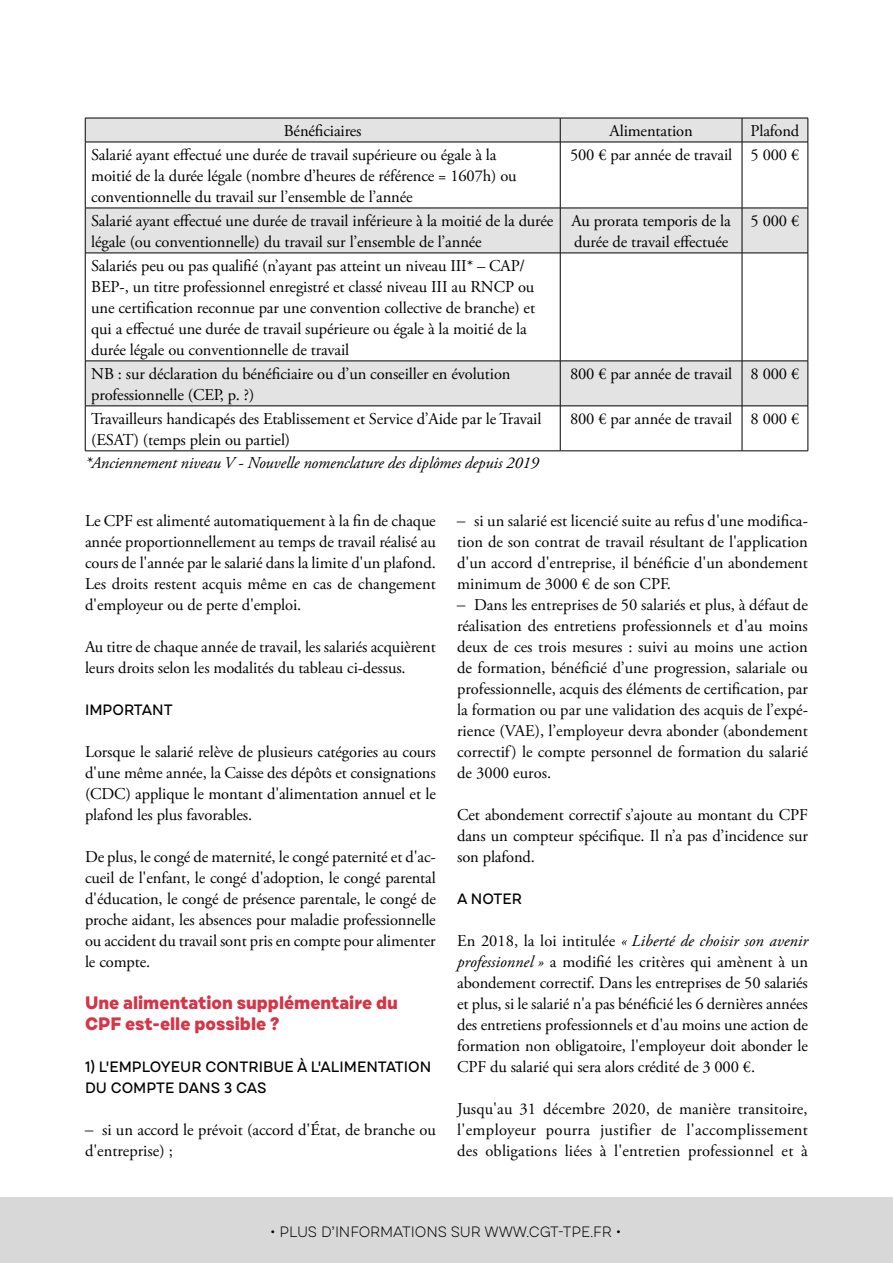
<style>
.page{position:relative;width:893px;height:1263px;background:#fff}
.page>*{position:absolute;margin:0;border:0;box-sizing:border-box;transform-origin:0 0}
.TITRE_NV2{font:800 18px/21px "Draft C";color:#d53547}
.t1{font:16.5px/21px "Adobe Garamond Pro";letter-spacing:-.005em;color:#000;text-align:justify}
.t2{font:italic 16.5px "Adobe Garamond Pro";letter-spacing:-.005em;color:#000}
.TITRE_NV3{font:500 15px/21px "Draft C";color:#000}
.t3{font:300 15px "Draft C";letter-spacing:-.01em;color:#000}
.s1{font-family:"Times New Roman"}
.s2{font-style:italic}
</style>
<div class="page">
<div style="left:0;top:1197px;width:893px;height:66px;background:#d8d8d8"></div>
<svg style="left:86px;top:119px;width:722px;height:287px"></svg>
<hr style="left:85px;top:118px;width:475px;height:1px;background:#000">
<svg style="left:85px;top:118px;width:1px;height:24px"></svg>
<hr style="left:560px;top:118px;width:182px;height:1px;background:#000">
<svg style="left:560px;top:118px;width:1px;height:24px"></svg>
<hr style="left:742px;top:118px;width:66px;height:1px;background:#000">
<svg style="left:742px;top:118px;width:1px;height:24px"></svg>
<svg style="left:808px;top:118px;width:1px;height:24px"></svg>
<hr style="left:85px;top:142px;width:475px;height:1px;background:#000">
<hr style="left:85px;top:142px;width:1px;height:66px;background:#000">
<hr style="left:560px;top:142px;width:182px;height:1px;background:#000">
<hr style="left:560px;top:142px;width:1px;height:66px;background:#000">
<hr style="left:742px;top:142px;width:66px;height:1px;background:#000">
<hr style="left:742px;top:142px;width:1px;height:66px;background:#000">
<hr style="left:808px;top:142px;width:1px;height:66px;background:#000">
<hr style="left:85px;top:208px;width:475px;height:1px;background:#000">
<hr style="left:85px;top:208px;width:1px;height:45px;background:#000">
<hr style="left:560px;top:208px;width:182px;height:1px;background:#000">
<hr style="left:560px;top:208px;width:1px;height:45px;background:#000">
<hr style="left:742px;top:208px;width:66px;height:1px;background:#000">
<hr style="left:742px;top:208px;width:1px;height:45px;background:#000">
<hr style="left:808px;top:208px;width:1px;height:45px;background:#000">
<hr style="left:85px;top:253px;width:475px;height:1px;background:#000">
<hr style="left:85px;top:253px;width:1px;height:108px;background:#000">
<hr style="left:560px;top:253px;width:182px;height:1px;background:#000">
<hr style="left:560px;top:253px;width:1px;height:108px;background:#000">
<hr style="left:742px;top:253px;width:66px;height:1px;background:#000">
<hr style="left:742px;top:253px;width:1px;height:108px;background:#000">
<hr style="left:808px;top:253px;width:1px;height:108px;background:#000">
<hr style="left:85px;top:361px;width:475px;height:1px;background:#000">
<hr style="left:85px;top:361px;width:1px;height:45px;background:#000">
<hr style="left:560px;top:361px;width:182px;height:1px;background:#000">
<hr style="left:560px;top:361px;width:1px;height:45px;background:#000">
<hr style="left:742px;top:361px;width:66px;height:1px;background:#000">
<hr style="left:742px;top:361px;width:1px;height:45px;background:#000">
<hr style="left:808px;top:361px;width:1px;height:45px;background:#000">
<hr style="left:85px;top:406px;width:475px;height:1px;background:#000">
<hr style="left:85px;top:406px;width:1px;height:45px;background:#000">
<hr style="left:560px;top:406px;width:182px;height:1px;background:#000">
<hr style="left:560px;top:406px;width:1px;height:45px;background:#000">
<hr style="left:742px;top:406px;width:66px;height:1px;background:#000">
<hr style="left:742px;top:406px;width:1px;height:45px;background:#000">
<hr style="left:808px;top:406px;width:1px;height:45px;background:#000">
<hr style="left:85px;top:451px;width:475px;height:1px;background:#000">
<hr style="left:560px;top:451px;width:182px;height:1px;background:#000">
<hr style="left:742px;top:451px;width:66px;height:1px;background:#000">
<p class="t1" style="left:284px;top:121px;width:79px">Bénéficiaires</p>
<p class="t1" style="left:610px;top:121px;width:85px">Alimentation</p>
<p class="t1" style="left:750px;top:121px;width:50px">Plafond</p>
<p class="t1" style="left:91px;top:145px;width:427px;text-align:left">Salarié ayant effectué une durée de travail supérieure ou égale à la moitié de la durée légale (nombre d’heures de référence = 1607h) ou conventionnelle du travail sur l’ensemble de l’année</p>
<p class="t1" style="left:570px;top:145px;width:164px">500 € par année de travail</p>
<p class="t1" style="left:751px;top:145px;width:50px">5 000 €</p>
<p class="t1" style="left:91px;top:211px;width:464px">Salarié ayant effectué une durée de travail inférieure à la moitié de la durée légale (ou conventionnelle) du travail sur l’ensemble de l’année</p>
<p class="t1" style="left:571px;top:211px;width:161px">Au prorata temporis de la durée de travail effectuée</p>
<p class="t1" style="left:751px;top:211px;width:50px">5 000 €</p>
<p class="t1" style="left:91px;top:256px;width:445px;text-align:left">Salariés peu ou pas qualifié (n’ayant pas atteint un niveau III* – CAP/ BEP-, un titre professionnel enregistré et classé niveau III au RNCP ou une certification reconnue par une convention collective de branche) et qui a effectué une durée de travail supérieure ou égale à la moitié de la durée légale ou conventionnelle de travail</p>
<p class="t1" style="left:91px;top:364px;width:421px">NB : sur déclaration du bénéficiaire ou d’un conseiller en évolution professionnelle (CEP, p. ?)</p>
<p class="t1" style="left:570px;top:364px;width:164px">800 € par année de travail</p>
<p class="t1" style="left:751px;top:364px;width:50px">8 000 €</p>
<p class="t1" style="left:91px;top:409px;width:452px">Travailleurs handicapés des Etablissement et Service d’Aide par le Travail (ESAT) (temps plein ou partiel)</p>
<p class="t1" style="left:570px;top:409px;width:164px">800 € par année de travail</p>
<p class="t1" style="left:751px;top:409px;width:50px">8 000 €</p>
<p class="t2" style="left:85px;top:452px;width:455px">*Anciennement niveau V - Nouvelle nomenclature des diplômes depuis 2019</p>
<p class="t1" style="left:85px;top:511px;width:352px">Le CPF est alimenté automatiquement à la fin de chaque année proportionnellement au temps de travail réalisé au cours de l'année par le salarié dans la limite d'un plafond.<br>Les droits restent acquis même en cas de changement d'employeur ou de perte d'emploi.</p>
<p class="t1" style="left:85px;top:637px;width:352px">Au titre de chaque année de travail, les salariés acquièrent leurs droits selon les modalités du tableau ci-dessus.</p>
<p class="TITRE_NV3" style="left:85px;top:700px;width:89px">IMPORTANT</p>
<p class="t1" style="left:85px;top:742px;width:352px">Lorsque le salarié relève de plusieurs catégories au cours d'une même année, la Caisse des dépôts et consignations (CDC) applique le montant d'alimentation annuel et le plafond les plus favorables.</p>
<p class="t1" style="left:85px;top:847px;width:352px">De plus, le congé de maternité, le congé paternité et d'ac&shy;cueil de l'enfant, le congé d'adoption, le congé parental d'éducation, le congé de présence parentale, le congé de proche aidant, les absences pour maladie professionnelle ou accident du travail sont pris en compte pour alimenter le compte.</p>
<p class="TITRE_NV2" style="left:85px;top:993px;width:314px">Une alimentation supplémentaire du<br>CPF est-elle possible ?</p>
<p class="TITRE_NV3" style="left:85px;top:1057px;width:348px">1) L'EMPLOYEUR CONTRIBUE À L'ALIMENTATION<br>DU COMPTE DANS 3 CAS</p>
<p class="t1" style="left:85px;top:1120px;width:352px"><span class="s1">–</span> si un accord le prévoit (accord d'État, de branche ou d'entreprise) ;</p>
<p class="t1" style="left:457px;top:511px;width:352px"><span class="s1">–</span> si un salarié est licencié suite au refus d'une modifica&shy;tion de son contrat de travail résultant de l'application d'un accord d'entreprise, il bénéficie d'un abondement minimum de 3000 € de son CPF.</p>
<p class="t1" style="left:457px;top:595px;width:352px"><span class="s1">–</span> Dans les entreprises de 50 salariés et plus, à défaut de réalisation des entretiens professionnels et d'au moins deux de ces trois mesures : suivi au moins une action de formation, bénéficié d’une progression, salariale ou professionnelle, acquis des éléments de certification, par la formation ou par une validation des acquis de l’expé&shy;rience (VAE), l’employeur devra abonder (abondement correctif) le compte personnel de formation du salarié de 3000 euros.</p>
<p class="t1" style="left:457px;top:805px;width:352px">Cet abondement correctif s’ajoute au montant du CPF dans un compteur spécifique. Il n’a pas d’incidence sur son plafond.</p>
<p class="TITRE_NV3" style="left:457px;top:889px;width:66px">A NOTER</p>
<p class="t1" style="left:457px;top:931px;width:352px">En 2018, la loi intitulée <span class="s2">« Liberté de choisir son avenir professionnel »</span> a modifié les critères qui amènent à un abondement correctif. Dans les entreprises de 50 salariés et plus, si le salarié n'a pas bénéficié les 6 dernières années des entretiens professionnels et d'au moins une action de formation non obligatoire, l'employeur doit abonder le CPF du salarié qui sera alors crédité de 3 000 €.</p>
<p class="t1" style="left:457px;top:1099px;width:352px">Jusqu'au 31 décembre 2020, de manière transitoire, l'employeur pourra justifier de l'accomplissement des obligations liées à l'entretien professionnel et à</p>
<p class="t3" style="left:270px;top:1223px;width:353px">• PLUS D’INFORMATIONS SUR WWW.CGT-TPE.FR •</p>
</div>
